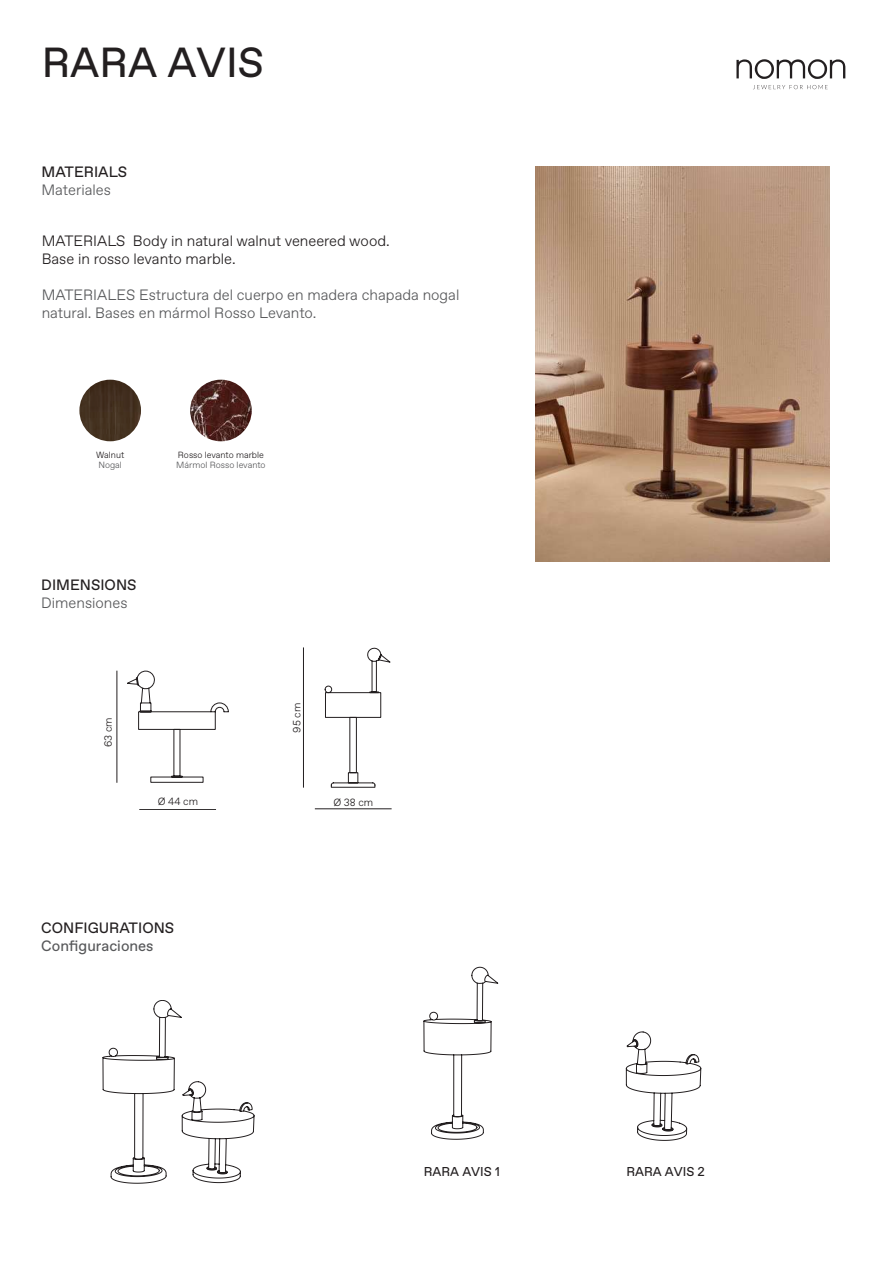
<style>
.page{position:relative;width:893px;height:1263px;background:#fff}
.page>*{position:absolute;margin:0;border:0;box-sizing:border-box;transform-origin:0 0}
.t1{font:42px "Favorit";color:#231f20}
.t2{font:300 15px/18px "Favorit";color:#57585a}
.t3{font:300 15px/18px "Favorit";color:#231f20}
.t4{font:15px "Favorit";color:#231f20}
.t5{font:15px "Favorit";color:#57585a}
.t6{font:12.9px "Favorit";color:#231f20}
.t7{font:300 10.5px "Favorit";color:#231f20}
.t8{font:300 9px "Favorit";color:#231f20}
.t9{font:300 9px "Favorit";color:#57585a}
</style>
<div class="page">
<svg style="left:736px;top:59px;width:109px;height:31px"></svg>
<img style="left:79px;top:380px;width:62px;height:61px;border-radius:31px">
<img style="left:535px;top:166px;width:294px;height:396px">
<svg style="left:127px;top:671px;width:102px;height:112px"></svg>
<hr style="left:117px;top:671px;width:1px;height:112px;background:#231f20">
<hr style="left:139px;top:809px;width:77px;height:1px;background:#231f20">
<svg style="left:324px;top:648px;width:67px;height:140px"></svg>
<hr style="left:303px;top:647px;width:1px;height:141px;background:#231f20">
<hr style="left:315px;top:808px;width:77px;height:1px;background:#231f20">
<img style="left:190px;top:380px;width:62px;height:61px;border-radius:31px">
<svg style="left:424px;top:967px;width:74px;height:173px"></svg>
<svg style="left:626px;top:1031px;width:75px;height:110px"></svg>
<svg style="left:103px;top:1000px;width:151px;height:184px"></svg>
<h1 class="t1" style="left:42px;top:34px;width:224px">RARA AVIS</h1>
<p class="t4" style="left:41px;top:161px;width:87px">MATERIALS</p>
<p class="t2" style="left:41px;top:180px;width:71px">Materiales</p>
<p class="t3" style="left:42px;top:232px;width:350px">MATERIALS Body in natural walnut veneered wood.<br>Base in rosso levanto marble.</p>
<p class="t2" style="left:42px;top:286px;width:419px">MATERIALES Estructura del cuerpo en madera chapada nogal natural. Bases en mármol Rosso Levanto.</p>
<p class="t8" style="left:96px;top:448px;width:30px">Walnut</p>
<p class="t9" style="left:98px;top:459px;width:25px">Nogal</p>
<p class="t8" style="left:178px;top:448px;width:88px">Rosso levanto marble</p>
<p class="t9" style="left:176px;top:459px;width:91px">Mármol Rosso levanto</p>
<p class="t4" style="left:41px;top:574px;width:97px">DIMENSIONS</p>
<p class="t2" style="left:41px;top:593px;width:88px">Dimensiones</p>
<p class="t7" style="left:101px;top:747px;width:31px;rotate:-90deg">63 cm</p>
<p class="t7" style="left:158px;top:794px;width:42px">Ø 44 cm</p>
<p class="t7" style="left:290px;top:733px;width:31px;rotate:-90deg">95 cm</p>
<p class="t7" style="left:333px;top:795px;width:41px">Ø 38 cm</p>
<p class="t4" style="left:41px;top:918px;width:134px">CONFIGURATIONS</p>
<p class="t5" style="left:41px;top:936px;width:114px">Configuraciones</p>
<p class="t6" style="left:424px;top:1162px;width:78px">RARA AVIS 1</p>
<p class="t6" style="left:626px;top:1162px;width:80px">RARA AVIS 2</p>
</div>
